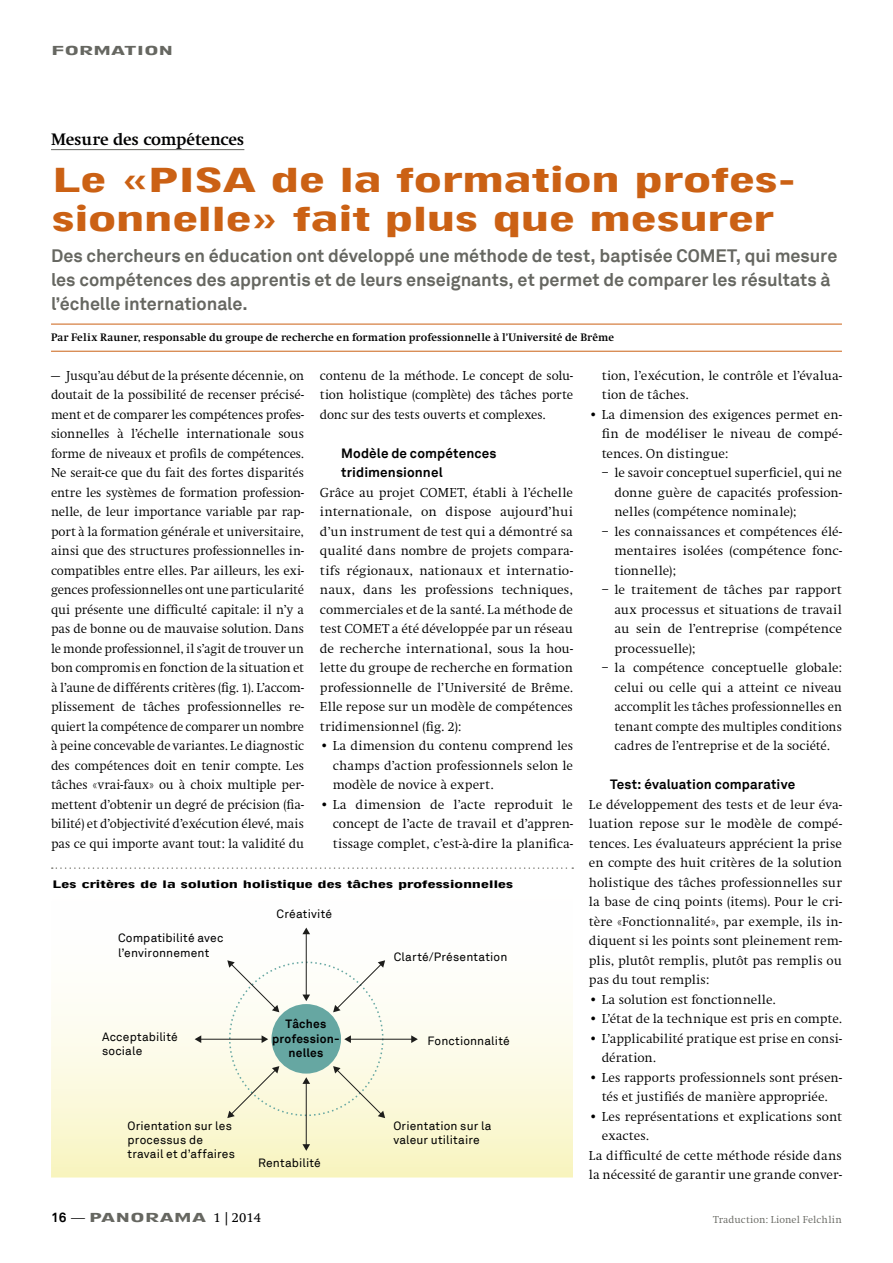
<style>
.page{position:relative;width:893px;height:1263px;background:#fff}
.page>*{position:absolute;margin:0;border:0;box-sizing:border-box;transform-origin:0 0}
.t1{font:36px/39px "Rundfunk Grotesk Com";letter-spacing:-.035em;color:#cb6114;scale:1.35 1}
.t2{font:700 18px/24px "Akkurat";letter-spacing:-.005em;color:#666761}
.t3{font:700 17.25px "Swift";letter-spacing:-.005em;color:#000}
.t4{font:300 13.5px/19.5px "Swift";color:#000;text-align:justify}
.t5{font:700 13.5px/19.5px "Akkurat";letter-spacing:.01em;color:#000}
.t6{font:13.5px "Rundfunk Grotesk Com";letter-spacing:-.01em;color:#666761;scale:1.5 1}
.t7{font:12px/14.4px "Akkurat";letter-spacing:.01em;color:#000}
.t8{font:700 12px/14.4px "Akkurat";letter-spacing:.015em;color:#000;text-align:center}
.t9{font:700 11.25px "Swift";letter-spacing:.01em;color:#000}
.t10{font:11.25px "Rundfunk Grotesk Com";letter-spacing:-.03em;color:#000;scale:1.35 1}
.t11{font:300 10.5px "Swift";letter-spacing:.01em;color:#666761}
.s1{font-family:"Akkurat";font-weight:700;color:#000}
.s2{font-family:"Swift";font-weight:300;color:#000}
.s3{font-family:"Swift Com";color:#000}
</style>
<div class="page">
<hr style="left:51px;top:149px;width:193px;height:1px;background:#666761">
<hr style="left:51px;top:324px;width:791px;height:1px;background:#cb6114">
<hr style="left:51px;top:351px;width:791px;height:1px;background:#cb6114">
<svg style="left:52px;top:867px;width:521px;height:2px"></svg>
<div style="left:51px;top:896px;width:522px;height:281px;background:linear-gradient(to bottom,#fff,#f9f5c7)"></div>
<div style="left:271px;top:1004px;width:70px;height:69px;background:#66a7a2;border-radius:50%"></div>
<hr style="left:306px;top:933px;width:1px;height:63px;background:#1d1d1b">
<svg style="left:302px;top:927px;width:8px;height:7px"></svg>
<svg style="left:302px;top:994px;width:8px;height:7px"></svg>
<hr style="left:306px;top:1083px;width:1px;height:62px;background:#1d1d1b">
<svg style="left:302px;top:1077px;width:8px;height:7px"></svg>
<svg style="left:302px;top:1144px;width:8px;height:7px"></svg>
<hr style="left:200px;top:1039px;width:63px;height:1px;background:#1d1d1b">
<svg style="left:195px;top:1035px;width:6px;height:8px"></svg>
<svg style="left:262px;top:1035px;width:6px;height:8px"></svg>
<hr style="left:350px;top:1039px;width:62px;height:1px;background:#1d1d1b">
<svg style="left:344px;top:1035px;width:7px;height:8px"></svg>
<svg style="left:411px;top:1035px;width:7px;height:8px"></svg>
<svg style="left:227px;top:1066px;width:52px;height:52px;background:#f0efd5"></svg>
<svg style="left:333px;top:960px;width:52px;height:52px"></svg>
<svg style="left:333px;top:1066px;width:52px;height:52px;background:#f0efd5"></svg>
<svg style="left:227px;top:960px;width:52px;height:52px"></svg>
<p class="t6" style="left:51px;top:43px;width:83px">Formation</p>
<p class="t3" style="left:51px;top:130px;width:195px">Mesure des compétences</p>
<h1 class="t1" style="left:51px;top:160px;width:553px">Le «PISA de la formation profes&shy;sionnelle» fait plus que mesurer</h1>
<h2 class="t2" style="left:51px;top:243px;width:788px">Des chercheurs en éducation ont développé une méthode de test, baptisée COMET, qui mesure les compétences des apprentis et de leurs enseignants, et permet de comparer les résultats à l’échelle internationale.</h2>
<p class="t9" style="left:51px;top:331px;width:565px">Par Felix Rauner, responsable du groupe de recherche en formation professionnelle à l’Université de Brême</p>
<p class="t4" style="left:51px;top:366px;width:255px">— Jusqu’au début de la présente décennie, on doutait de la possibilité de recenser précisé&shy;ment et de comparer les compétences profes&shy;sionnelles à l’échelle internationale sous forme de niveaux et profils de compétences.<br>Ne serait-ce que du fait des fortes disparités entre les systèmes de formation profession&shy;nelle, de leur importance variable par rap&shy;port à la formation générale et universitaire, ainsi que des structures professionnelles in&shy;compatibles entre elles. Par ailleurs, les exi&shy;gences professionnelles ont une particularité qui présente une difficulté capitale: il n’y a pas de bonne ou de mauvaise solution. Dans le monde professionnel, il s’agit de trouver un bon compromis en fonction de la situation et à l’aune de différents critères (fig. 1). L’accom&shy;plissement de tâches professionnelles re&shy;quiert la compétence de comparer un nombre à peine concevable de variantes. Le diagnostic des compétences doit en tenir compte. Les tâches «vrai-faux» ou à choix multiple per&shy;mettent d’obtenir un degré de précision (fia&shy;bilité) et d’objectivité d’exécution élevé, mais pas ce qui importe avant tout: la validité du</p>
<p class="t10" style="left:52px;top:877px;width:343px">Les critères de la solution holistique des tâches professionnelles</p>
<p class="t7" style="left:277px;top:907px;width:57px">Créativité</p>
<p class="t7" style="left:394px;top:950px;width:115px">Clarté/Présentation</p>
<p class="t4" style="left:602px;top:366px;width:242px">tion, l’exécution, le contrôle et l’évalua&shy;tion de tâches.</p>
<p class="t4" style="left:602px;top:405px;width:242px;text-indent:-13px">• La dimension des exigences permet en&shy;fin de modéliser le niveau de compé&shy;tences. On distingue:</p>
<p class="t4" style="left:614px;top:463px;width:229px;text-indent:-13px">– le savoir conceptuel superficiel, qui ne donne guère de capacités profession&shy;nelles (compétence nominale);</p>
<p class="t4" style="left:614px;top:522px;width:229px;text-indent:-13px">– les connaissances et compétences élé&shy;mentaires isolées (compétence fonc&shy;tionnelle);</p>
<p class="t4" style="left:614px;top:580px;width:229px;text-indent:-13px">– le traitement de tâches par rapport aux processus et situations de travail au sein de l’entreprise (compétence processuelle);</p>
<p class="t4" style="left:614px;top:658px;width:229px;text-indent:-13px">– la compétence conceptuelle globale: celui ou celle qui a atteint ce niveau accomplit les tâches professionnelles en tenant compte des multiples conditions cadres de l’entreprise et de la société.</p>
<p class="t5" style="left:610px;top:775px;width:186px">Test: évaluation comparative</p>
<p class="t4" style="left:589px;top:795px;width:255px">Le développement des tests et de leur éva&shy;luation repose sur le modèle de compé&shy;tences. Les évaluateurs apprécient la prise en compte des huit critères de la solution holistique des tâches professionnelles sur la base de cinq points (items). Pour le cri&shy;tère «Fonctionnalité», par exemple, ils in&shy;diquent si les points sont pleinement rem&shy;plis, plutôt remplis, plutôt pas remplis ou pas du tout remplis:</p>
<p class="t4" style="left:589px;top:990px;width:188px">• La solution est fonctionnelle.</p>
<p class="t4" style="left:589px;top:1009px;width:255px">• L’état de la technique est pris en compte.</p>
<p class="t4" style="left:602px;top:1029px;width:242px;text-indent:-13px">• L’applicabilité pratique est prise en consi&shy;dération.</p>
<p class="t4" style="left:589px;top:1068px;width:254px;text-align:center">• Les rapports professionnels sont présen&shy;tés et justifiés de manière appropriée.</p>
<p class="t4" style="left:589px;top:1107px;width:255px">• Les représentations et explications sont</p>
<p class="t4" style="left:602px;top:1126px;width:49px">exactes.</p>
<p class="t4" style="left:589px;top:1146px;width:254px">La difficulté de cette méthode réside dans</p>
<p class="t4" style="left:589px;top:1165px;width:254px">la nécessité de garantir une grande conver-</p>
<p class="t4" style="left:320px;top:366px;width:254px">contenu de la méthode. Le concept de solu&shy;tion holistique (complète) des tâches porte donc sur des tests ouverts et complexes.</p>
<p class="t5" style="left:341px;top:443px;width:157px">Modèle de compétences tridimensionnel</p>
<p class="t4" style="left:320px;top:483px;width:255px">Grâce au projet COMET, établi à l’échelle internationale, on dispose aujourd’hui d’un instrument de test qui a démontré sa qualité dans nombre de projets compara&shy;tifs régionaux, nationaux et internatio&shy;naux, dans les professions techniques, commerciales et de la santé. La méthode de test COMET a été développée par un réseau de recherche international, sous la hou&shy;lette du groupe de recherche en formation professionnelle de l’Université de Brême.<br>Elle repose sur un modèle de compétences tridimensionnel (fig. 2):</p>
<p class="t4" style="left:333px;top:736px;width:242px;text-indent:-13px">• La dimension du contenu comprend les champs d’action professionnels selon le modèle de novice à expert.</p>
<p class="t4" style="left:333px;top:795px;width:242px;text-indent:-13px">• La dimension de l’acte reproduit le concept de l’acte de travail et d’appren&shy;tissage complet, c’est-à-dire la planifica-</p>
<p class="t7" style="left:118px;top:931px;width:107px">Compatibilité avec l’environnement</p>
<p class="t8" style="left:272px;top:1017px;width:69px">Tâches profession&shy;nelles</p>
<p class="t7" style="left:102px;top:1029px;width:77px">Acceptabilité sociale</p>
<p class="t7" style="left:427px;top:1034px;width:84px">Fonctionnalité</p>
<p class="t7" style="left:128px;top:1118px;width:109px">Orientation sur les processus de travail et d’affaires</p>
<p class="t7" style="left:393px;top:1118px;width:100px">Orientation sur la valeur utilitaire</p>
<p class="t7" style="left:258px;top:1156px;width:64px">Rentabilité</p>
<p class="t6" style="left:51px;top:1210px;width:141px"><span class="s1">16</span> <span class="s2">—</span> PANORAMA <span class="s3">1 |2014</span></p>
<p class="t11" style="left:713px;top:1214px;width:130px">Traduction: Lionel Felchlin</p>
</div>
